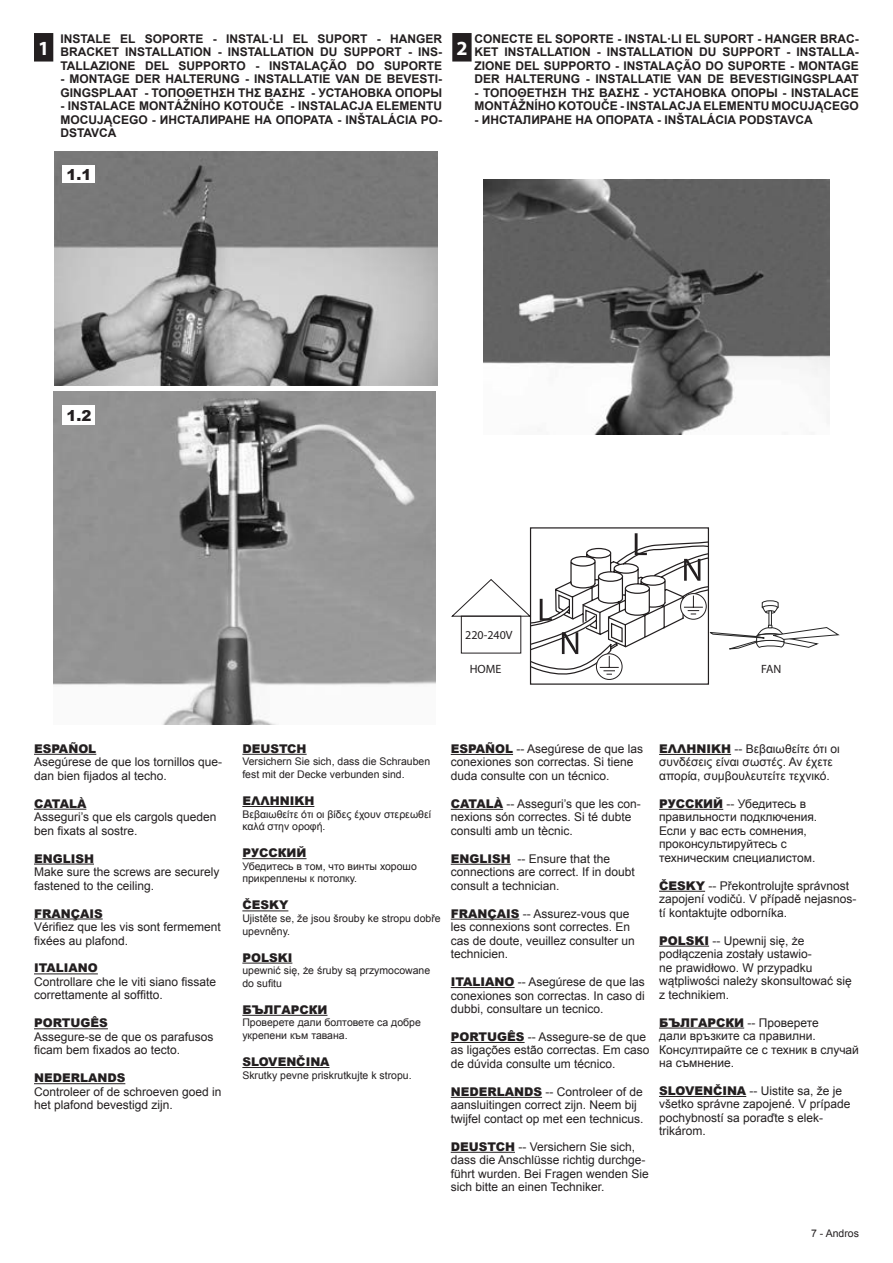
<style>
.page{position:relative;width:893px;height:1263px;background:#fff}
.page>*{position:absolute;margin:0;border:0;box-sizing:border-box;transform-origin:0 0}
.t1{font:700 20.1px "Myriad Pro";color:#fff}
.t2{font:900 15px "Arial";color:#231f20}
.t3{font:12px/13.5px "Arial";color:#231f20}
.t4{font:700 12px/13.5px "Arial";color:#231f20;text-align:justify}
.t5{font:900 12px "Arial";color:#231f20}
.t6{font:12px "Myriad Pro";color:#231f20}
.t7{font:10.5px/12.6px "Arial";color:#231f20}
.s1{font-weight:900}
</style>
<div class="page">
<div style="left:34px;top:33px;width:19px;height:29px;background:#231f20"></div>
<img style="left:54px;top:151px;width:383px;height:234px">
<hr style="left:34px;top:754px;width:62px;height:1px;background:#231f20">
<hr style="left:34px;top:809px;width:52px;height:1px;background:#231f20">
<hr style="left:34px;top:864px;width:60px;height:1px;background:#231f20">
<hr style="left:34px;top:919px;width:69px;height:1px;background:#231f20">
<hr style="left:34px;top:973px;width:64px;height:1px;background:#231f20">
<hr style="left:34px;top:1028px;width:74px;height:1px;background:#231f20">
<hr style="left:34px;top:1083px;width:91px;height:1px;background:#231f20">
<hr style="left:242px;top:754px;width:65px;height:1px;background:#231f20">
<hr style="left:242px;top:806px;width:72px;height:1px;background:#231f20">
<hr style="left:242px;top:858px;width:65px;height:1px;background:#231f20">
<hr style="left:242px;top:910px;width:46px;height:1px;background:#231f20">
<hr style="left:242px;top:963px;width:50px;height:1px;background:#231f20">
<hr style="left:242px;top:1015px;width:85px;height:1px;background:#231f20">
<hr style="left:242px;top:1067px;width:88px;height:1px;background:#231f20">
<div style="left:62px;top:166px;width:33px;height:17px;background:#fff"></div>
<div style="left:452px;top:33px;width:20px;height:29px;background:#231f20"></div>
<div style="left:596px;top:653px;width:26px;height:27px;border:1px solid #231f20;border-radius:50%"></div>
<svg style="left:451px;top:533px;width:389px;height:144px"></svg>
<hr style="left:451px;top:754px;width:62px;height:1px;background:#231f20">
<hr style="left:451px;top:809px;width:52px;height:1px;background:#231f20">
<hr style="left:451px;top:864px;width:60px;height:1px;background:#231f20">
<hr style="left:451px;top:919px;width:68px;height:1px;background:#231f20">
<hr style="left:451px;top:987px;width:64px;height:1px;background:#231f20">
<hr style="left:451px;top:1042px;width:74px;height:1px;background:#231f20">
<hr style="left:451px;top:1097px;width:91px;height:1px;background:#231f20">
<hr style="left:451px;top:1152px;width:64px;height:1px;background:#231f20">
<hr style="left:659px;top:754px;width:72px;height:1px;background:#231f20">
<hr style="left:659px;top:809px;width:64px;height:1px;background:#231f20">
<hr style="left:659px;top:891px;width:46px;height:1px;background:#231f20">
<hr style="left:659px;top:946px;width:50px;height:1px;background:#231f20">
<hr style="left:659px;top:1028px;width:85px;height:1px;background:#231f20">
<hr style="left:659px;top:1096px;width:87px;height:1px;background:#231f20">
<img style="left:54px;top:391px;width:381px;height:333px">
<img style="left:483px;top:179px;width:346px;height:256px">
<div style="left:62px;top:406px;width:33px;height:19px;background:#fff"></div>
<p class="t1" style="left:38px;top:35px;width:13px">1</p>
<p class="t4" style="left:60px;top:32px;width:383px">INSTALE EL SOPORTE - INSTAL·LI EL SUPORT - HANGER BRACKET INSTALLATION - INSTALLATION DU SUPPORT - INS-TALLAZIONE DEL SUPPORTO - INSTALAÇÃO DO SUPORTE</p>
<p class="t4" style="left:60px;top:72px;width:383px">- MONTAGE DER HALTERUNG - INSTALLATIE VAN DE BEVESTI-<br>GINGSPLAAT - ΤΟΠΟΘΕΤΗΣΗ ΤΗΣ ΒΑΣΗΣ - УСТАНОВКА ОПОРЫ</p>
<p class="t4" style="left:60px;top:99px;width:383px">- INSTALACE MONTÁŽNÍHO KOTOUČE - INSTALACJA ELEMENTU MOCUJĄCEGO - ИНСТАЛИРАНЕ НА ОПОРАТА - INŠTALÁCIA PO-DSTAVCA</p>
<p class="t2" style="left:67px;top:163px;width:27px">1.1</p>
<p class="t1" style="left:456px;top:35px;width:13px">2</p>
<p class="t4" style="left:475px;top:32px;width:386px">CONECTE EL SOPORTE - INSTAL·LI EL SUPORT - HANGER BRAC-KET INSTALLATION - INSTALLATION DU SUPPORT - INSTALLA-ZIONE DEL SUPPORTO - INSTALAÇÃO DO SUPORTE - MONTAGE DER HALTERUNG - INSTALLATIE VAN DE BEVESTIGINGSPLAAT</p>
<p class="t4" style="left:475px;top:86px;width:386px">- ΤΟΠΟΘΕΤΗΣΗ ΤΗΣ ΒΑΣΗΣ - УСТАНОВКА ОПОРЫ - INSTALACE<br>MONTÁŽNÍHO KOTOUČE - INSTALACJA ELEMENTU MOCUJĄCEGO</p>
<p class="t4" style="left:475px;top:113px;width:340px">- ИНСТАЛИРАНЕ НА ОПОРАТА - INŠTALÁCIA PODSTAVCA</p>
<p class="t2" style="left:67px;top:405px;width:27px">1.2</p>
<p class="t6" style="left:465px;top:628px;width:49px">220-240V</p>
<p class="t6" style="left:470px;top:662px;width:33px">HOME</p>
<p class="t6" style="left:761px;top:662px;width:22px">FAN</p>
<p class="t5" style="left:34px;top:740px;width:64px">ESPAÑOL</p>
<p class="t3" style="left:34px;top:755px;width:190px">Asegúrese de que los tornillos que&shy;dan bien fijados al techo.</p>
<p class="t5" style="left:34px;top:795px;width:54px">CATALÀ</p>
<p class="t3" style="left:34px;top:810px;width:184px">Asseguri’s que els cargols queden ben fixats al sostre.</p>
<p class="t5" style="left:34px;top:849px;width:61px">ENGLISH</p>
<p class="t3" style="left:34px;top:865px;width:187px">Make sure the screws are securely fastened to the ceiling.</p>
<p class="t5" style="left:34px;top:904px;width:70px">FRANÇAIS</p>
<p class="t3" style="left:34px;top:920px;width:188px">Vérifiez que les vis sont fermement fixées au plafond.</p>
<p class="t5" style="left:34px;top:959px;width:65px">ITALIANO</p>
<p class="t3" style="left:34px;top:975px;width:184px">Controllare che le viti siano fissate correttamente al soffitto.</p>
<p class="t5" style="left:34px;top:1014px;width:75px">PORTUGÊS</p>
<p class="t3" style="left:34px;top:1030px;width:181px">Assegure-se de que os parafusos ficam bem fixados ao tecto.</p>
<p class="t5" style="left:34px;top:1069px;width:93px">NEDERLANDS</p>
<p class="t3" style="left:34px;top:1085px;width:189px">Controleer of de schroeven goed in het plafond bevestigd zijn.</p>
<p class="t5" style="left:242px;top:740px;width:66px">DEUSTCH</p>
<p class="t7" style="left:242px;top:755px;width:189px">Versichern Sie sich, dass die Schrauben fest mit der Decke verbunden sind.</p>
<p class="t5" style="left:242px;top:792px;width:73px">EΛΛΗΝΙΚΗ</p>
<p class="t7" style="left:242px;top:807px;width:190px">Βεβαιωθείτε ότι οι βίδες έχουν στερεωθεί καλά στην οροφή.</p>
<p class="t5" style="left:242px;top:844px;width:66px">РУССКИЙ</p>
<p class="t7" style="left:242px;top:860px;width:176px">Убедитесь в том, что винты хорошо прикреплены к потолку.</p>
<p class="t5" style="left:242px;top:896px;width:47px">ČESKY</p>
<p class="t7" style="left:242px;top:912px;width:200px">Ujistěte se, že jsou šrouby ke stropu dobře upevněny.</p>
<p class="t5" style="left:242px;top:948px;width:51px">POLSKI</p>
<p class="t7" style="left:242px;top:964px;width:189px">upewnić się, że śruby są przymocowane do sufitu</p>
<p class="t5" style="left:242px;top:1001px;width:87px">БЪЛГАРСКИ</p>
<p class="t7" style="left:242px;top:1016px;width:180px">Проверете дали болтовете са добре укрепени към тавана.</p>
<p class="t5" style="left:242px;top:1053px;width:89px">SLOVENČINA</p>
<p class="t7" style="left:242px;top:1068px;width:171px">Skrutky pevne priskrutkujte k stropu.</p>
<p class="t3" style="left:451px;top:742px;width:194px"><span class="s1">ESPAÑOL</span> -- Asegúrese de que las conexiones son correctas. Si tiene duda consulte con un técnico.</p>
<p class="t3" style="left:451px;top:797px;width:192px"><span class="s1">CATALÀ</span> -- Asseguri’s que les con&shy;nexions són correctes. Si té dubte consulti amb un tècnic.</p>
<p class="t3" style="left:451px;top:852px;width:186px"><span class="s1">ENGLISH</span> -- Ensure that the connections are correct. If in doubt consult a technician.</p>
<p class="t3" style="left:451px;top:906px;width:186px"><span class="s1">FRANÇAIS</span> -- Assurez-vous que les connexions sont correctes. En cas de doute, veuillez consulter un technicien.</p>
<p class="t3" style="left:451px;top:975px;width:196px;text-align:justify"><span class="s1">ITALIANO</span> -- Asegúrese de que las conexiones son correctas. In caso di dubbi, consultare un tecnico.</p>
<p class="t3" style="left:451px;top:1030px;width:200px"><span class="s1">PORTUGÊS</span> -- Assegure-se de que as ligações estão correctas. Em caso de dúvida consulte um técnico.</p>
<p class="t3" style="left:451px;top:1085px;width:194px"><span class="s1">NEDERLANDS</span> -- Controleer of de aansluitingen correct zijn. Neem bij twijfel contact op met een technicus.</p>
<p class="t3" style="left:451px;top:1140px;width:200px"><span class="s1">DEUSTCH</span> -- Versichern Sie sich, dass die Anschlüsse richtig durchge&shy;führt wurden. Bei Fragen wenden Sie sich bitte an einen Techniker.</p>
<p class="t3" style="left:659px;top:742px;width:182px"><span class="s1">EΛΛΗΝΙΚΗ</span> -- Βεβαιωθείτε ότι οι συνδέσεις είναι σωστές. Αν έχετε απορία, συμβουλευτείτε τεχνικό.</p>
<p class="t3" style="left:659px;top:797px;width:160px"><span class="s1">РУССКИЙ</span> -- Убедитесь в правильности подключения.<br>Если у вас есть сомнения, проконсультируйтесь с техническим специалистом.</p>
<p class="t3" style="left:659px;top:879px;width:199px"><span class="s1">ČESKY</span> -- Překontrolujte správnost zapojení vodičů. V případě nejasnos&shy;tí kontaktujte odborníka.</p>
<p class="t3" style="left:659px;top:933px;width:194px"><span class="s1">POLSKI</span> -- Upewnij się, że podłączenia zostały ustawio-<br>ne prawidłowo. W przypadku wątpliwości należy skonsultować się z technikiem.</p>
<p class="t3" style="left:659px;top:1015px;width:201px"><span class="s1">БЪЛГАРСКИ</span> -- Проверете<br>дали връзките са правилни.<br>Консултирайте се с техник в случай на съмнение.</p>
<p class="t3" style="left:659px;top:1084px;width:193px"><span class="s1">SLOVENČINA</span> -- Uistite sa, že je všetko správne zapojené. V prípade pochybností sa poraďte s elek&shy;trikárom.</p>
<p class="t7" style="left:811px;top:1226px;width:49px">7 - Andros</p>
</div>
